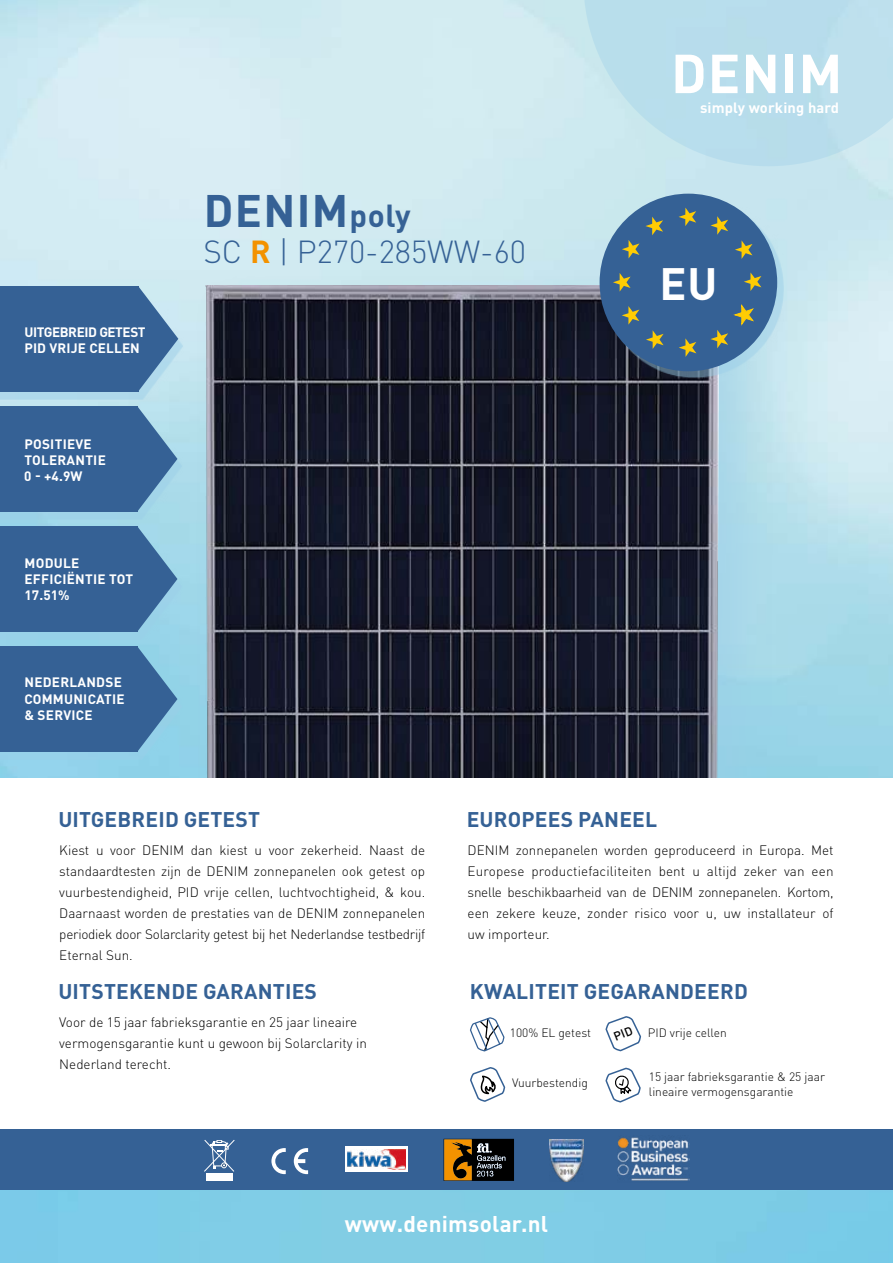
<style>
.page{position:relative;width:893px;height:1263px;background:#fff}
.page>*{position:absolute;margin:0;border:0;box-sizing:border-box;transform-origin:0 0}
.t1{font:700 54px "DIN Pro";letter-spacing:.02em;color:#fff}
.t2{font:700 45px "DIN Pro";letter-spacing:.03em;color:#356195}
.t3{font:700 44.85px "DIN Pro";color:#fff}
.t4{font:300 31.5px "DIN Pro";color:#356195}
.t5{font:700 22.5px "DIN Pro";letter-spacing:.01em;color:#fff}
.t6{font:700 21px "DIN Pro";letter-spacing:.01em;color:#356195}
.t7{font:700 14.7px "DIN Pro";letter-spacing:.01em;color:#fff}
.t8{font:300 13.5px/21px "DIN Pro";color:#000;text-align:justify}
.t9{font:700 13.5px/16.2px "DIN Pro";letter-spacing:.02em;color:#fff}
.t10{font:700 13.5px/16.2px "DIN Pro";letter-spacing:-.03em;color:#fff}
.t11{font:300 12px/15px "DIN Pro";color:#000}
.s1{font-size:31.5px}
.s2{font-weight:700;color:#f39200}
</style>
<div class="page">
<img style="left:0;top:0;width:893px;height:1263px">
<div style="left:194px;top:273px;width:581px;height:923px;background:#9bcee8;opacity:.5"></div>
<img style="left:205px;top:286px;width:514px;height:492px">
<svg style="left:583px;top:0;width:310px;height:166px;background:#bcdfec"></svg>
<div style="left:0;top:293px;width:184px;height:107px;background:#9bcee8;opacity:.5"></div>
<div style="left:0;top:286px;width:138px;height:106px;background:#356195"></div>
<svg style="left:138px;top:286px;width:40px;height:106px;background:#7ba2c2"></svg>
<div style="left:0;top:413px;width:183px;height:107px;background:#9bcee8;opacity:.5"></div>
<div style="left:0;top:406px;width:137px;height:106px;background:#356195"></div>
<svg style="left:137px;top:406px;width:40px;height:106px;background:#709dbf"></svg>
<div style="left:0;top:533px;width:183px;height:107px;background:#9bcee8"></div>
<div style="left:0;top:526px;width:137px;height:106px;background:#356195"></div>
<svg style="left:137px;top:526px;width:40px;height:106px"></svg>
<div style="left:0;top:653px;width:183px;height:107px;background:#94d1e9"></div>
<div style="left:0;top:646px;width:137px;height:106px;background:#356195"></div>
<svg style="left:137px;top:646px;width:40px;height:106px"></svg>
<div style="left:0;top:778px;width:893px;height:375px;background:#fff"></div>
<div style="left:0;top:1129px;width:893px;height:61px;background:#356195"></div>
<div style="left:605px;top:199px;width:179px;height:179px;background:#9bcee8;opacity:.5"></div>
<div style="left:600px;top:194px;width:177px;height:177px;background:#356195;border-radius:50%"></div>
<svg style="left:613px;top:273px;width:18px;height:19px"></svg>
<svg style="left:622px;top:306px;width:17px;height:19px"></svg>
<svg style="left:646px;top:330px;width:18px;height:19px"></svg>
<svg style="left:622px;top:240px;width:17px;height:18px"></svg>
<svg style="left:645px;top:217px;width:18px;height:18px"></svg>
<svg style="left:679px;top:208px;width:17px;height:18px"></svg>
<svg style="left:711px;top:216px;width:17px;height:19px"></svg>
<svg style="left:744px;top:272px;width:17px;height:19px"></svg>
<svg style="left:735px;top:305px;width:18px;height:19px"></svg>
<svg style="left:735px;top:240px;width:17px;height:19px"></svg>
<svg style="left:679px;top:338px;width:17px;height:19px"></svg>
<svg style="left:710px;top:330px;width:18px;height:18px"></svg>
<svg style="left:470px;top:1017px;width:35px;height:35px"></svg>
<svg style="left:605px;top:1067px;width:36px;height:36px"></svg>
<svg style="left:470px;top:1067px;width:36px;height:35px"></svg>
<div style="left:206px;top:1173px;width:27px;height:7px;background:#fff"></div>
<svg style="left:204px;top:1140px;width:31px;height:32px"></svg>
<svg style="left:271px;top:1148px;width:15px;height:26px"></svg>
<svg style="left:294px;top:1148px;width:14px;height:26px"></svg>
<svg style="left:444px;top:1139px;width:70px;height:42px;background:#543c18"></svg>
<img style="left:549px;top:1140px;width:35px;height:42px">
<img style="left:618px;top:1137px;width:71px;height:44px">
<div style="left:345px;top:1147px;width:63px;height:25px;background:#fff"></div>
<img style="left:347px;top:1149px;width:59px;height:20px">
<svg style="left:605px;top:1016px;width:37px;height:36px"></svg>
<p class="t10" style="left:24px;top:323px;width:123px">UITGEBREID GETEST<br>PID VRIJE CELLEN</p>
<p class="t9" style="left:24px;top:435px;width:83px">POSITIEVE<br>TOLERANTIE<br>0 - +4.9W</p>
<p class="t9" style="left:24px;top:554px;width:110px">MODULE<br>EFFICIËNTIE TOT<br>17.51%</p>
<p class="t9" style="left:24px;top:674px;width:102px">NEDERLANDSE<br>COMMUNICATIE &amp; SERVICE</p>
<h2 class="t2" style="left:204px;top:180px;width:209px">DENIM<span class="s1">poly</span></h2>
<h3 class="t4" style="left:203px;top:230px;width:324px">SC <span class="s2">R</span> | P270-285WW-60</h3>
<h1 class="t1" style="left:671px;top:37px;width:173px">DENIM</h1>
<p class="t7" style="left:700px;top:98px;width:141px">simply working hard</p>
<h3 class="t3" style="left:659px;top:253px;width:59px">EU</h3>
<h3 class="t6" style="left:58px;top:805px;width:203px">UITGEBREID GETEST</h3>
<p class="t8" style="left:59px;top:839px;width:367px">Kiest u voor DENIM dan kiest u voor zekerheid. Naast de standaardtesten zijn de DENIM zonnepanelen ook getest op vuurbestendigheid, PID vrije cellen, luchtvochtigheid, &amp; kou.<br>Daarnaast worden de prestaties van de DENIM zonnepanelen periodiek door Solarclarity getest bij het Nederlandse testbedrijf Eternal Sun.</p>
<h3 class="t6" style="left:58px;top:977px;width:260px">UITSTEKENDE GARANTIES</h3>
<h3 class="t6" style="left:470px;top:977px;width:279px">KWALITEIT GEGARANDEERD</h3>
<h3 class="t6" style="left:467px;top:805px;width:192px">EUROPEES PANEEL</h3>
<p class="t8" style="left:468px;top:839px;width:367px">DENIM zonnepanelen worden geproduceerd in Europa. Met Europese productiefaciliteiten bent u altijd zeker van een snelle beschikbaarheid van de DENIM zonnepanelen. Kortom, een zekere keuze, zonder risico voor u, uw installateur of uw importeur.</p>
<p class="t8" style="left:59px;top:1011px;width:309px;text-align:left">Voor de 15 jaar fabrieksgarantie en 25 jaar lineaire vermogensgarantie kunt u gewoon bij Solarclarity in<br>Nederland terecht.</p>
<p class="t11" style="left:510px;top:1024px;width:83px">100% EL getest</p>
<p class="t11" style="left:512px;top:1075px;width:77px">Vuurbestendig</p>
<h3 class="t5" style="left:345px;top:1208px;width:205px">www.denimsolar.nl</h3>
<p class="t11" style="left:648px;top:1024px;width:80px">PID vrije cellen</p>
<p class="t11" style="left:649px;top:1068px;width:178px">15 jaar fabrieksgarantie &amp; 25 jaar lineaire vermogensgarantie</p>
</div>
